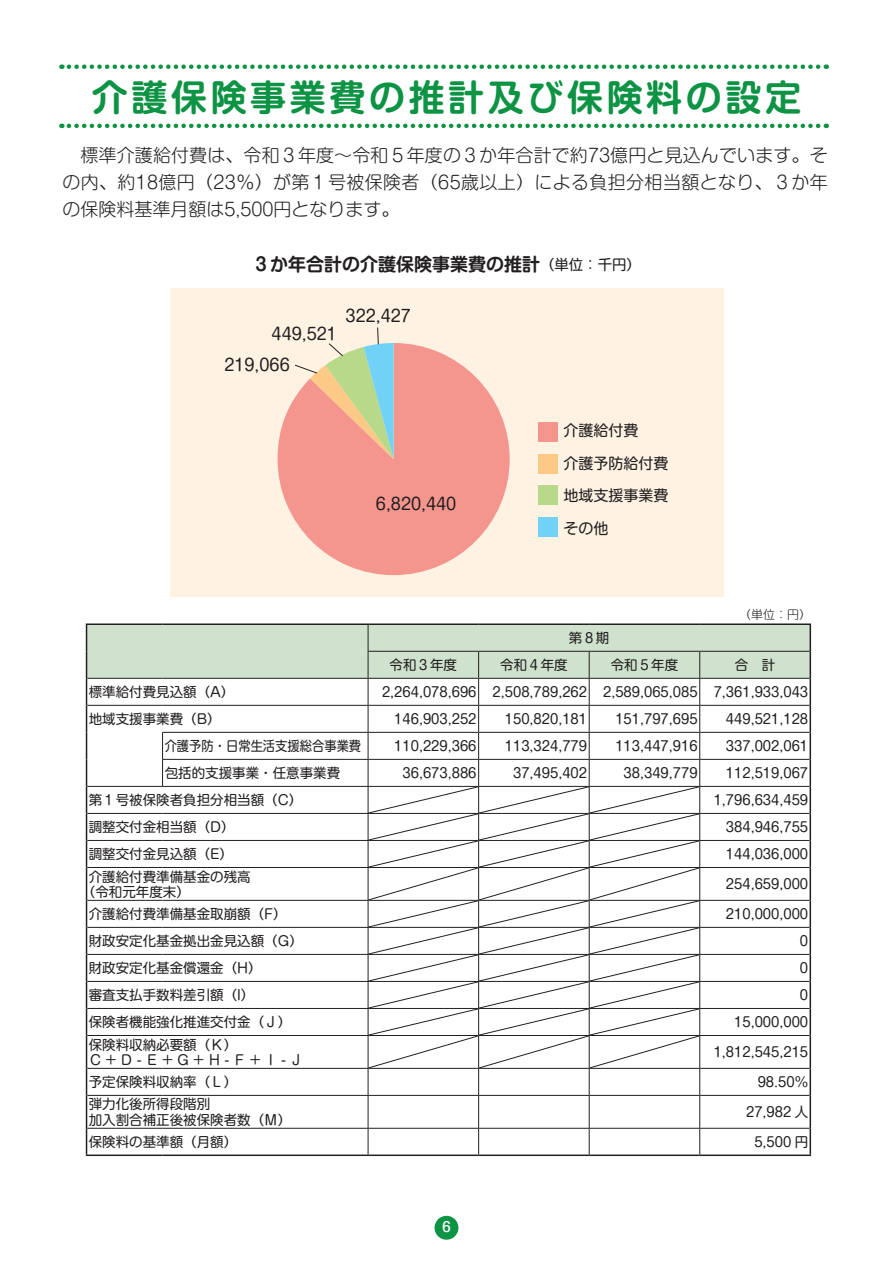
<style>
.page{position:relative;width:893px;height:1263px;background:#fff}
.page>*{position:absolute;margin:0;border:0;box-sizing:border-box;transform-origin:0 0}
.t1{font:700 36px "Shin M Go Pro De";letter-spacing:.1em;color:#0d9344}
.t2{font:300 18px/27px "Shin M Go Pro";letter-spacing:.02em;color:#231f20;text-align:justify}
.t3{font:700 18px "Shin M Go Pro De";color:#231f20}
.t4{font:16.5px "Shin M Go Pro";color:#231f20}
.t5{font:15px/32.7px "Shin M Go Pro";color:#231f20}
.t6{font:13.5px/15.1px "Shin M Go Pro";color:#231f20}
.t7{font:13.5px "Shin M Go Pro";color:#231f20;scale:.91 1}
.t8{font:500 13.5px "Shin M Go Pro";color:#fff}
.t9{font:300 12px "Shin M Go Pro";color:#231f20}
.s1{font-family:"Shin M Go Pro";font-weight:400;font-size:14.4px}
</style>
<div class="page">
<div style="left:435px;top:1216px;width:23px;height:24px;background:#0d9344;border-radius:50%"></div>
<svg style="left:69px;top:124px;width:758px;height:4px"></svg>
<svg style="left:69px;top:64px;width:758px;height:5px"></svg>
<hr style="left:86px;top:623px;width:77px;height:2px;background:#231f20">
<hr style="left:163px;top:623px;width:205px;height:2px;background:#231f20">
<hr style="left:368px;top:623px;width:111px;height:2px;background:#231f20">
<hr style="left:479px;top:623px;width:110px;height:2px;background:#231f20">
<hr style="left:589px;top:623px;width:111px;height:2px;background:#231f20">
<hr style="left:700px;top:623px;width:111px;height:2px;background:#231f20">
<hr style="left:86px;top:1095px;width:1px;height:33px;background:#231f20">
<hr style="left:810px;top:1095px;width:1px;height:33px;background:#231f20">
<svg style="left:86px;top:1128px;width:1px;height:26px"></svg>
<svg style="left:810px;top:1128px;width:1px;height:26px"></svg>
<hr style="left:86px;top:1154px;width:77px;height:2px;background:#231f20">
<hr style="left:163px;top:1154px;width:205px;height:2px;background:#231f20">
<hr style="left:368px;top:1154px;width:111px;height:2px;background:#231f20">
<hr style="left:479px;top:1154px;width:110px;height:2px;background:#231f20">
<hr style="left:589px;top:1154px;width:111px;height:2px;background:#231f20">
<hr style="left:700px;top:1154px;width:111px;height:2px;background:#231f20">
<hr style="left:87px;top:1095px;width:76px;height:1px;background:#231f20">
<hr style="left:163px;top:1095px;width:205px;height:1px;background:#231f20">
<hr style="left:368px;top:1095px;width:111px;height:1px;background:#231f20">
<hr style="left:368px;top:1096px;width:1px;height:32px;background:#231f20">
<hr style="left:479px;top:1095px;width:110px;height:1px;background:#231f20">
<hr style="left:478px;top:1096px;width:1px;height:32px;background:#231f20">
<hr style="left:589px;top:1095px;width:111px;height:1px;background:#231f20">
<hr style="left:589px;top:1096px;width:1px;height:32px;background:#231f20">
<hr style="left:700px;top:1095px;width:110px;height:1px;background:#231f20">
<hr style="left:699px;top:1096px;width:1px;height:32px;background:#231f20">
<hr style="left:87px;top:1128px;width:76px;height:1px;background:#231f20">
<hr style="left:163px;top:1128px;width:205px;height:1px;background:#231f20">
<hr style="left:368px;top:1128px;width:111px;height:1px;background:#231f20">
<svg style="left:368px;top:1128px;width:1px;height:26px"></svg>
<hr style="left:479px;top:1128px;width:110px;height:1px;background:#231f20">
<svg style="left:478px;top:1128px;width:1px;height:26px"></svg>
<hr style="left:589px;top:1128px;width:111px;height:1px;background:#231f20">
<svg style="left:589px;top:1128px;width:1px;height:26px"></svg>
<hr style="left:700px;top:1128px;width:110px;height:1px;background:#231f20">
<svg style="left:699px;top:1128px;width:1px;height:26px"></svg>
<svg style="left:86px;top:624px;width:725px;height:471px"></svg>
<div style="left:170px;top:288px;width:553px;height:309px;background:#fef2e3"></div>
<svg style="left:278px;top:343px;width:232px;height:232px;fill:#f5968e"></svg>
<svg style="left:294px;top:327px;width:100px;height:132px"></svg>
<div style="left:538px;top:422px;width:20px;height:20px;background:#f5968e"></div>
<div style="left:538px;top:454px;width:20px;height:19px;background:#fdc986"></div>
<div style="left:538px;top:485px;width:20px;height:20px;background:#b8d989"></div>
<div style="left:538px;top:517px;width:20px;height:20px;background:#72d1f6"></div>
<h1 class="t1" style="left:92px;top:68px;width:711px">介護保険事業費の推計及び保険料の設定</h1>
<h2 class="t2" style="left:62px;top:140px;width:767px">　標準介護給付費は、令和３年度～令和５年度の３か年合計で約73億円と見込んでいます。その内、約18億円（23％）が第１号被保険者（65歳以上）による負担分相当額となり、３か年の保険料基準月額は5,500円となります。</h2>
<h2 class="t3" style="left:252px;top:250px;width:390px">３か年合計の介護保険事業費の推計<span class="s1">（単位：千円）</span></h2>
<p class="t4" style="left:272px;top:320px;width:67px">449,521</p>
<p class="t4" style="left:224px;top:351px;width:67px">219,066</p>
<p class="t4" style="left:346px;top:302px;width:67px">322,427</p>
<p class="t4" style="left:376px;top:491px;width:82px">6,820,440</p>
<p class="t5" style="left:564px;top:412px;width:106px">介護給付費<br>介護予防給付費地域支援事業費その他</p>
<p class="t6" style="left:569px;top:629px;width:42px">第８期</p>
<p class="t9" style="left:739px;top:605px;width:74px">（単位：円）</p>
<p class="t6" style="left:390px;top:656px;width:69px">令和３年度</p>
<p class="t6" style="left:500px;top:656px;width:69px">令和４年度</p>
<p class="t6" style="left:611px;top:656px;width:69px">令和５年度</p>
<p class="t6" style="left:735px;top:656px;width:42px">合　計</p>
<p class="t6" style="left:89px;top:683px;width:147px">標準給付費見込額（A）</p>
<p class="t6" style="left:382px;top:683px;width:428px">2,264,078,696 2,508,789,262 2,589,065,085 7,361,933,043</p>
<p class="t6" style="left:89px;top:710px;width:134px">地域支援事業費（B）</p>
<p class="t6" style="left:394px;top:710px;width:84px">146,903,252</p>
<p class="t6" style="left:505px;top:710px;width:84px">150,820,181</p>
<p class="t6" style="left:615px;top:710px;width:84px">151,797,695</p>
<p class="t6" style="left:726px;top:710px;width:84px">449,521,128</p>
<p class="t7" style="left:165px;top:735px;width:217px">介護予防・日常生活支援総合事業費</p>
<p class="t6" style="left:394px;top:737px;width:84px">110,229,366</p>
<p class="t6" style="left:505px;top:737px;width:84px">113,324,779</p>
<p class="t6" style="left:615px;top:737px;width:84px">113,447,916</p>
<p class="t6" style="left:726px;top:737px;width:84px">337,002,061</p>
<p class="t6" style="left:165px;top:764px;width:177px">包括的支援事業・任意事業費</p>
<p class="t6" style="left:402px;top:764px;width:75px">36,673,886</p>
<p class="t6" style="left:513px;top:764px;width:75px">37,495,402</p>
<p class="t6" style="left:624px;top:764px;width:75px">38,349,779</p>
<p class="t6" style="left:726px;top:764px;width:84px">112,519,067</p>
<p class="t6" style="left:89px;top:791px;width:215px">第１号被保険者負担分相当額（C）</p>
<p class="t6" style="left:714px;top:791px;width:96px">1,796,634,459</p>
<p class="t6" style="left:89px;top:818px;width:148px">調整交付金相当額（D）</p>
<p class="t6" style="left:726px;top:818px;width:84px">384,946,755</p>
<p class="t6" style="left:89px;top:845px;width:146px">調整交付金見込額（E）</p>
<p class="t6" style="left:726px;top:845px;width:84px">144,036,000</p>
<p class="t6" style="left:82px;top:867px;width:170px;text-indent:7px">介護給付費準備基金の残高（令和元年度末）</p>
<p class="t6" style="left:726px;top:875px;width:84px">254,659,000</p>
<p class="t6" style="left:89px;top:905px;width:200px">介護給付費準備基金取崩額（F）</p>
<p class="t6" style="left:726px;top:905px;width:84px">210,000,000</p>
<p class="t6" style="left:89px;top:932px;width:216px">財政安定化基金拠出金見込額（G）</p>
<p class="t6" style="left:800px;top:932px;width:10px">0</p>
<p class="t6" style="left:89px;top:959px;width:175px">財政安定化基金償還金（H）</p>
<p class="t6" style="left:800px;top:959px;width:10px">0</p>
<p class="t6" style="left:89px;top:986px;width:167px">審査支払手数料差引額（I）</p>
<p class="t6" style="left:800px;top:986px;width:10px">0</p>
<p class="t6" style="left:89px;top:1013px;width:204px">保険者機能強化推進交付金（Ｊ）</p>
<p class="t6" style="left:734px;top:1013px;width:75px">15,000,000</p>
<p class="t6" style="left:89px;top:1035px;width:216px">保険料収納必要額（Ｋ）<br>Ｃ+Ｄ-Ｅ+Ｇ+Ｈ-Ｆ+Ｉ-Ｊ</p>
<p class="t6" style="left:714px;top:1043px;width:96px">1,812,545,215</p>
<p class="t6" style="left:89px;top:1073px;width:150px">予定保険料収納率（Ｌ）</p>
<p class="t6" style="left:758px;top:1073px;width:52px">98.50％</p>
<p class="t6" style="left:89px;top:1095px;width:204px">弾力化後所得段階別<br>加入割合補正後被保険者数（Ｍ）</p>
<p class="t6" style="left:746px;top:1103px;width:64px">27,982 人</p>
<p class="t6" style="left:89px;top:1132px;width:150px">保険料の基準額（月額）</p>
<p class="t6" style="left:754px;top:1132px;width:55px">5,500 円</p>
<p class="t8" style="left:440px;top:1216px;width:15px">６</p>
</div>
